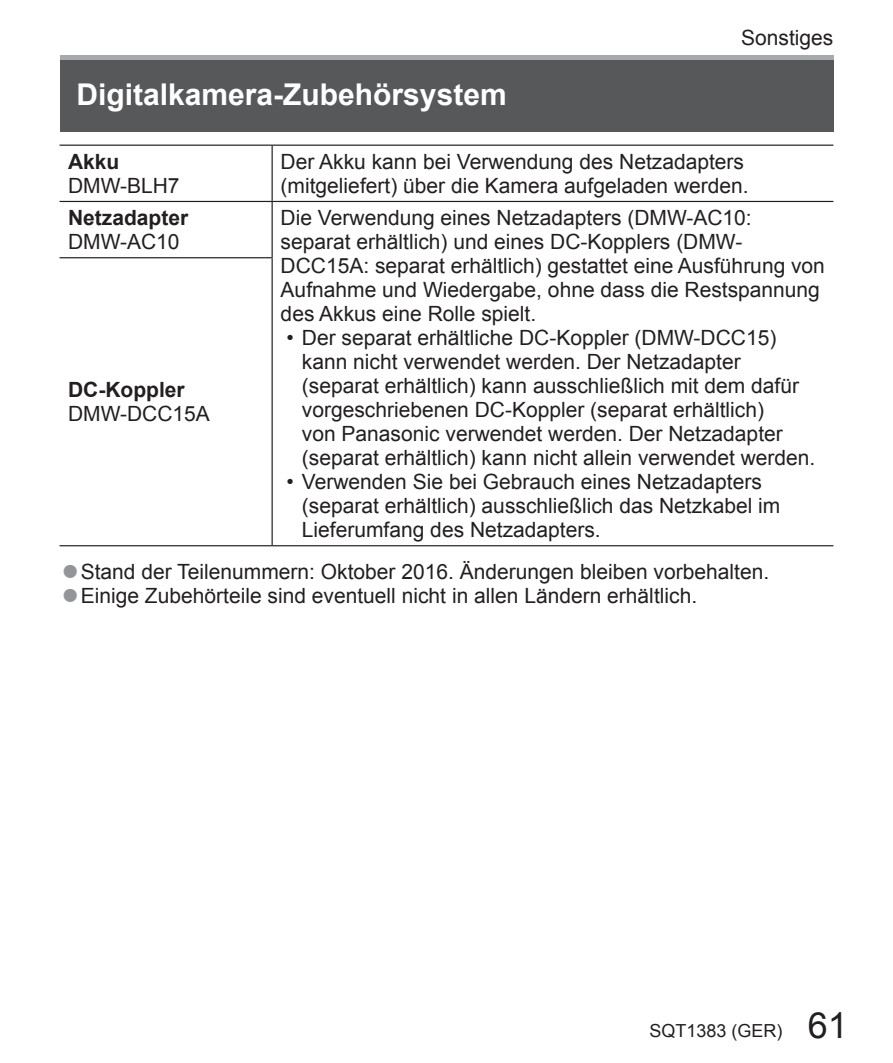
<style>
.page{position:relative;width:893px;height:1063px;background:#fff}
.page>*{position:absolute;margin:0;border:0;box-sizing:border-box;transform-origin:0 0}
.t1{font:700 30px "Arial";color:#fff}
.t2{font:21px/24px "Arial";color:#231f20}
.t3{font:700 21px "Arial";color:#231f20}
.t4{font:18px "Arial";color:#231f20}
.s1{font-size:30.3px;color:#939598}
.s2{font-size:36px}
</style>
<div class="page">
<div style="left:60px;top:55px;width:773px;height:77px;background:#57585a"></div>
<div style="left:60px;top:55px;width:773px;height:5px;background:#a8a9ad"></div>
<hr style="left:60px;top:145px;width:773px;height:1px;background:#231f20">
<hr style="left:272px;top:146px;width:1px;height:55px;background:#231f20">
<hr style="left:60px;top:201px;width:773px;height:1px;background:#231f20">
<hr style="left:272px;top:202px;width:1px;height:55px;background:#231f20">
<hr style="left:60px;top:257px;width:213px;height:1px;background:#231f20">
<hr style="left:272px;top:258px;width:1px;height:287px;background:#231f20">
<hr style="left:60px;top:545px;width:773px;height:1px;background:#231f20">
<h1 class="t1" style="left:77px;top:78px;width:432px">Digitalkamera-Zubehörsystem</h1>
<p class="t2" style="left:741px;top:26px;width:94px">Sonstiges</p>
<p class="t3" style="left:68px;top:150px;width:53px">Akku</p>
<p class="t2" style="left:68px;top:174px;width:113px">DMW-BLH7</p>
<p class="t3" style="left:68px;top:206px;width:122px">Netzadapter</p>
<p class="t2" style="left:68px;top:230px;width:113px">DMW-AC10</p>
<p class="t3" style="left:68px;top:378px;width:118px">DC-Koppler</p>
<p class="t2" style="left:68px;top:402px;width:143px">DMW-DCC15A</p>
<p class="t2" style="left:281px;top:150px;width:470px">Der Akku kann bei Verwendung des Netzadapters (mitgeliefert) über die Kamera aufgeladen werden.</p>
<p class="t2" style="left:281px;top:206px;width:546px">Die Verwendung eines Netzadapters (DMW-AC10: separat erhältlich) und eines DC-Kopplers (DMW-DCC15A: separat erhältlich) gestattet eine Ausführung von Aufnahme und Wiedergabe, ohne dass die Restspannung des Akkus eine Rolle spielt.</p>
<p class="t2" style="left:302px;top:326px;width:515px;text-indent:-15px">• Der separat erhältliche DC-Koppler (DMW-DCC15) kann nicht verwendet werden. Der Netzadapter (separat erhältlich) kann ausschließlich mit dem dafür vorgeschriebenen DC-Koppler (separat erhältlich)<br>von Panasonic verwendet werden. Der Netzadapter (separat erhältlich) kann nicht allein verwendet werden.</p>
<p class="t2" style="left:302px;top:470px;width:480px;text-indent:-15px">• Verwenden Sie bei Gebrauch eines Netzadapters (separat erhältlich) ausschließlich das Netzkabel im<br>Lieferumfang des Netzadapters.</p>
<p class="t2" style="left:61px;top:560px;width:709px"><span class="s1">●</span>Stand der Teilenummern: Oktober 2016. Änderungen bleiben vorbehalten.</p>
<p class="t2" style="left:61px;top:584px;width:637px"><span class="s1">●</span>Einige Zubehörteile sind eventuell nicht in allen Ländern erhältlich.</p>
<p class="t4" style="left:649px;top:1021px;width:200px">SQT1383 (GER) <span class="s2">61</span></p>
</div>
